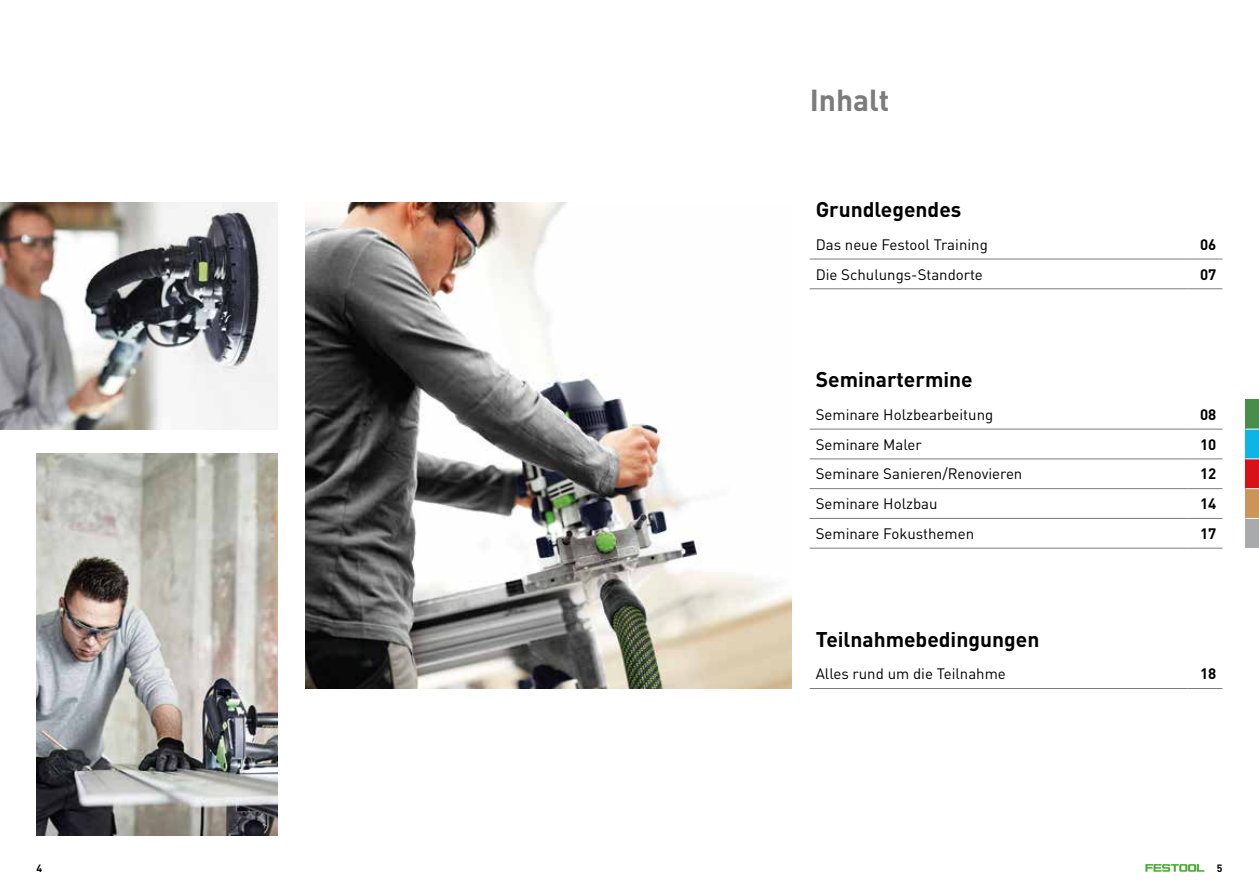
<style>
.page{position:relative;width:1259px;height:893px;background:#fff}
.page>*{position:absolute;margin:0;border:0;box-sizing:border-box;transform-origin:0 0}
.t1{font:700 30px "DIN Pro";color:#7c7b7b}
.t2{font:700 21px "DIN Pro";color:#000}
.t3{font:15px "DIN Pro";color:#000}
.t4{font:700 15px "DIN Pro";color:#000}
.t5{font:700 10.5px "DIN Pro";color:#000}
</style>
<div class="page">
<svg style="left:1145px;top:864px;width:59px;height:8px"></svg>
<img style="left:0;top:202px;width:278px;height:227px">
<img style="left:37px;top:453px;width:241px;height:383px">
<img style="left:306px;top:202px;width:485px;height:487px">
<div style="left:1245px;top:399px;width:14px;height:30px;background:#488e4a"></div>
<div style="left:1245px;top:429px;width:14px;height:30px;background:#0db4e6"></div>
<div style="left:1245px;top:459px;width:14px;height:30px;background:#d71117"></div>
<div style="left:1245px;top:489px;width:14px;height:29px;background:#cc945b"></div>
<div style="left:1245px;top:518px;width:14px;height:30px;background:#a9aaab"></div>
<hr style="left:809px;top:259px;width:378px;height:1px;background:#7c7b7b">
<hr style="left:1187px;top:259px;width:35px;height:1px;background:#7c7b7b">
<hr style="left:809px;top:288px;width:378px;height:1px;background:#7c7b7b">
<hr style="left:1187px;top:288px;width:35px;height:1px;background:#7c7b7b">
<hr style="left:809px;top:429px;width:378px;height:1px;background:#7c7b7b">
<hr style="left:1187px;top:429px;width:35px;height:1px;background:#7c7b7b">
<hr style="left:809px;top:458px;width:378px;height:1px;background:#7c7b7b">
<hr style="left:1187px;top:458px;width:35px;height:1px;background:#7c7b7b">
<hr style="left:809px;top:488px;width:378px;height:1px;background:#7c7b7b">
<hr style="left:1187px;top:488px;width:35px;height:1px;background:#7c7b7b">
<hr style="left:809px;top:518px;width:378px;height:1px;background:#7c7b7b">
<hr style="left:1187px;top:518px;width:35px;height:1px;background:#7c7b7b">
<hr style="left:809px;top:548px;width:378px;height:1px;background:#7c7b7b">
<hr style="left:1187px;top:548px;width:35px;height:1px;background:#7c7b7b">
<hr style="left:809px;top:688px;width:378px;height:1px;background:#7c7b7b">
<hr style="left:1187px;top:688px;width:35px;height:1px;background:#7c7b7b">
<svg style="left:1245px;top:429px;width:14px;height:1px"></svg>
<svg style="left:1245px;top:458px;width:14px;height:1px"></svg>
<svg style="left:1245px;top:488px;width:14px;height:1px"></svg>
<svg style="left:1245px;top:518px;width:14px;height:1px"></svg>
<h1 class="t1" style="left:809px;top:79px;width:81px">Inhalt</h1>
<h2 class="t2" style="left:815px;top:195px;width:147px">Grundlegendes</h2>
<p class="t3" style="left:815px;top:234px;width:174px">Das neue Festool Training</p>
<p class="t4" style="left:1200px;top:234px;width:18px">06</p>
<p class="t3" style="left:815px;top:264px;width:169px">Die Schulungs-Standorte</p>
<p class="t4" style="left:1200px;top:264px;width:18px">07</p>
<h2 class="t2" style="left:815px;top:365px;width:158px">Seminartermine</h2>
<p class="t3" style="left:815px;top:404px;width:179px">Seminare Holzbearbeitung</p>
<p class="t4" style="left:1200px;top:404px;width:18px">08</p>
<p class="t3" style="left:815px;top:434px;width:108px">Seminare Maler</p>
<p class="t4" style="left:1200px;top:434px;width:18px">10</p>
<p class="t3" style="left:815px;top:464px;width:208px">Seminare Sanieren/Renovieren</p>
<p class="t4" style="left:1200px;top:464px;width:18px">12</p>
<p class="t3" style="left:815px;top:494px;width:123px">Seminare Holzbau</p>
<p class="t4" style="left:1200px;top:494px;width:18px">14</p>
<p class="t3" style="left:815px;top:523px;width:160px">Seminare Fokusthemen</p>
<p class="t4" style="left:1200px;top:523px;width:18px">17</p>
<h2 class="t2" style="left:815px;top:625px;width:225px">Teilnahmebedingungen</h2>
<p class="t3" style="left:815px;top:664px;width:192px">Alles rund um die Teilnahme</p>
<p class="t4" style="left:1200px;top:664px;width:18px">18</p>
<p class="t5" style="left:37px;top:861px;width:7px">4</p>
<p class="t5" style="left:1216px;top:861px;width:7px">5</p>
</div>
